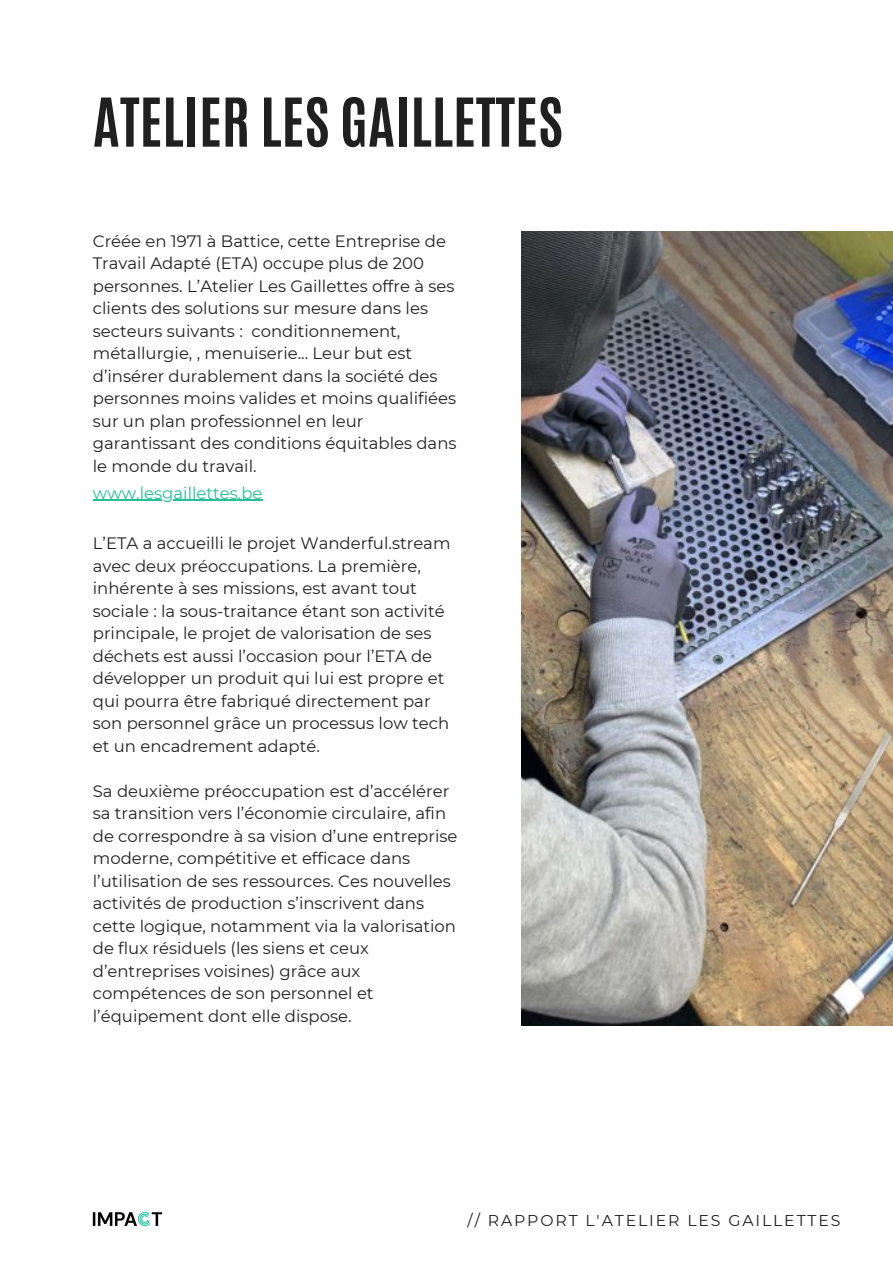
<style>
.page{position:relative;width:893px;height:1264px;background:#fff}
.page>*{position:absolute;margin:0;border:0;box-sizing:border-box;transform-origin:0 0}
.t1{font:700 57.15px "Antonio";color:#202020}
.t2{font:16.5px/22.5px "Montserrat";color:#202020}
.t3{font:16.5px "Montserrat";color:#26bf93}
.t4{font:15.75px "Montserrat";letter-spacing:.12em;color:#202020}
</style>
<div class="page">
<img style="left:93px;top:1212px;width:69px;height:14px">
<img style="left:521px;top:231px;width:371px;height:794px">
<hr style="left:93px;top:499px;width:169px;height:2px;background:#26bf93">
<p class="t1" style="left:93px;top:81px;width:472px">ATELIER LES GAILLETTES</p>
<p class="t2" style="left:93px;top:229px;width:365px">Créée en 1971 à Battice, cette Entreprise de Travail Adapté (ETA) occupe plus de 200 personnes. L’Atelier Les Gaillettes offre à ses clients des solutions sur mesure dans les secteurs suivants : conditionnement, métallurgie, , menuiserie... Leur but est d’insérer durablement dans la société des personnes moins valides et moins qualifiées sur un plan professionnel en leur garantissant des conditions équitables dans le monde du travail.</p>
<p class="t3" style="left:93px;top:482px;width:171px">www.lesgaillettes.be</p>
<p class="t2" style="left:93px;top:532px;width:359px">L’ETA a accueilli le projet Wanderful.stream avec deux préoccupations. La première, inhérente à ses missions, est avant tout sociale : la sous-traitance étant son activité principale, le projet de valorisation de ses déchets est aussi l’occasion pour l’ETA de développer un produit qui lui est propre et qui pourra être fabriqué directement par son personnel grâce un processus low tech et un encadrement adapté.</p>
<p class="t2" style="left:93px;top:779px;width:366px">Sa deuxième préoccupation est d’accélérer sa transition vers l’économie circulaire, afin de correspondre à sa vision d’une entreprise moderne, compétitive et efficace dans l’utilisation de ses ressources. Ces nouvelles activités de production s’inscrivent dans cette logique, notamment via la valorisation de flux résiduels (les siens et ceux d’entreprises voisines) grâce aux compétences de son personnel et l’équipement dont elle dispose.</p>
<p class="t4" style="left:467px;top:1210px;width:374px">// RAPPORT L'ATELIER LES GAILLETTES</p>
</div>
